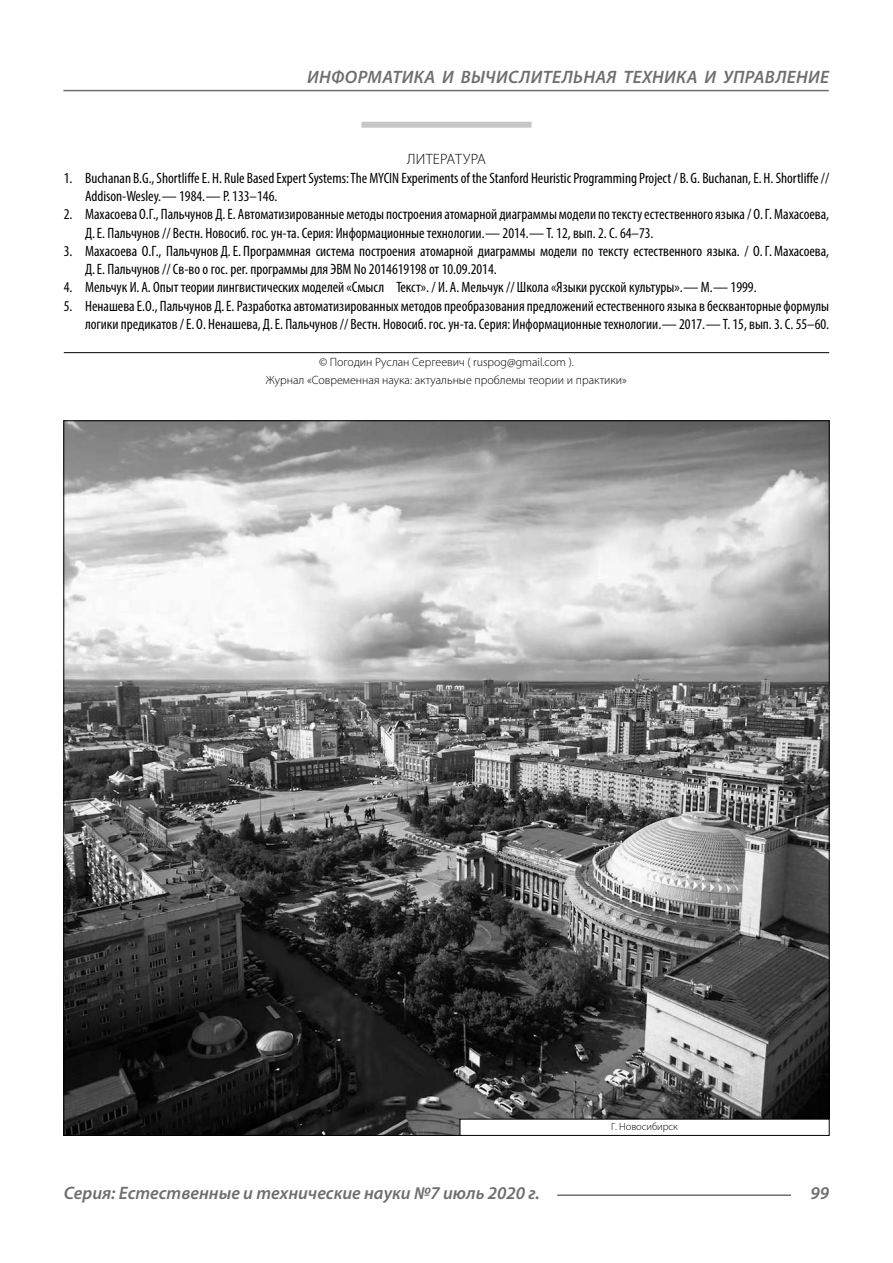
<style>
.page{position:relative;width:893px;height:1263px;background:#fff}
.page>*{position:absolute;margin:0;border:0;box-sizing:border-box;transform-origin:0 0}
.t1{font:italic 600 18px "Myriad Pro";color:#6e6e6e}
.t2{font:condensed 15px/18.3px "Myriad Pro";color:#000}
.Literature{font:300 15px "Myriad Pro";letter-spacing:.02em;color:#000}
.Copy{font:300 12px/18.3px "Myriad Pro";color:#000;text-align:center}
.Author-doc{font:300 10.5px "Myriad Pro";color:#000}
</style>
<div class="page">
<div style="left:361px;top:122px;width:170px;height:6px;background:#c7c7c7"></div>
<hr style="left:64px;top:352px;width:765px;height:1px;background:#000">
<img style="left:65px;top:422px;width:763px;height:712px">
<div style="left:460px;top:1119px;width:369px;height:16px;background:#fff"></div>
<div style="left:460px;top:1119px;width:370px;height:17px;border:1px solid #000"></div>
<hr style="left:557px;top:1194px;width:234px;height:2px;background:#6e6e6e">
<hr style="left:63px;top:90px;width:766px;height:1px;background:#6e6e6e">
<p class="t1" style="left:307px;top:66px;width:25px">Информатика</p>
<p class="t1" style="left:442px;top:66px;width:55px">и вычислител</p>
<p class="t1" style="left:573px;top:66px;width:23px">ьная</p>
<p class="t1" style="left:623px;top:66px;width:12px">техника</p>
<p class="t1" style="left:705px;top:66px;width:31px">и управление</p>
<p class="Literature" style="left:407px;top:150px;width:80px">ЛИТЕРАТУРА</p>
<p class="t2" style="left:85px;top:168px;width:746px;text-indent:-21px">1. Buchanan B.G., Shortliffe E. H. Rule Based Expert Systems: The MYCIN Experiments of the Stanford Heuristic Programming Project / B. G. Buchanan, E. H. Shortliffe //<br>Addison-Wesley.— 1984.— P. 133–146.</p>
<p class="t2" style="left:85px;top:205px;width:746px;text-indent:-21px">2. Махасоева О.Г., Пальчунов Д.Е. Автоматизированные методы построения атомарной диаграммы модели по тексту естественного языка / О.Г. Махасоева,<br>Д.Е. Пальчунов // Вестн. Новосиб. гос. ун-та. Серия: Информационные технологии.— 2014.— Т. 12, вып. 2. С. 64–73.</p>
<p class="t2" style="left:85px;top:242px;width:746px;text-indent:-21px">3. Махасоева О.Г., Пальчунов Д.Е. Программная система построения атомарной диаграммы модели по тексту естественного языка. / О.Г. Махасоева,<br>Д.Е. Пальчунов // Св-во о гос. рег. программы для ЭВМ No 2014619198 от 10.09.2014.</p>
<p class="t2" style="left:64px;top:278px;width:694px">4. Мельчук И. А. Опыт теории лингвистических моделей «Смысл ⇔ Текст». / И. А. Мельчук // Школа «Языки русской культуры».— М.— 1999.</p>
<p class="t2" style="left:64px;top:296px;width:767px;text-align:right">5. Ненашева Е.О., Пальчунов Д.Е. Разработка автоматизированных методов преобразования предложений естественного языка в бескванторные формулы логики предикатов / Е. О. Ненашева, Д.Е. Пальчунов // Вестн. Новосиб. гос. ун-та. Серия: Информационные технологии.— 2017.— Т. 15, вып. 3. С. 55–60.</p>
<p class="Copy" style="left:266px;top:352px;width:363px">© Погодин Руслан Сергеевич ( ruspog@gmail.com ).<br>Журнал «Современная наука: актуальные проблемы теории и практики»</p>
<p class="Author-doc" style="left:611px;top:1120px;width:68px">Г. Новосибирск</p>
<p class="t1" style="left:64px;top:1182px;width:478px">Серия: Естественные и технические науки №7 июль 2020 г.</p>
<p class="t1" style="left:810px;top:1182px;width:20px">99</p>
</div>
